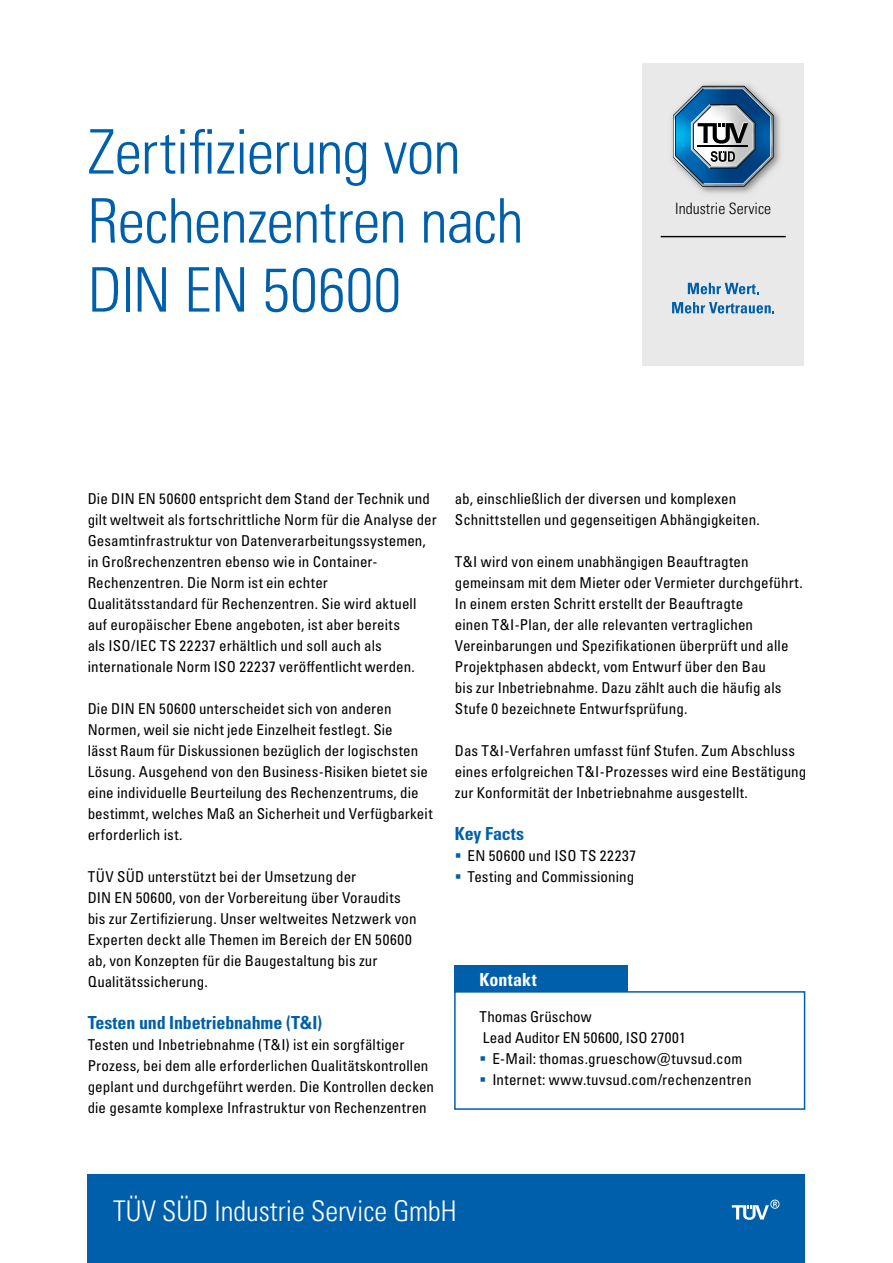
<style>
.page{position:relative;width:893px;height:1263px;background:#fff}
.page>*{position:absolute;margin:0;border:0;box-sizing:border-box;transform-origin:0 0}
.t1{font:61.5px/69px "Univers LTCYR 47 Light Cond";letter-spacing:-.01em;color:#005faa}
.t2{font:28.5px "Univers LTCYR 47 Light Cond";color:#fff}
.t3{font:18px "Univers LTCYR 67 Bold Cond";letter-spacing:-.01em;color:#005faa}
.t4{font:18px "Univers LTCYR 67 Bold Cond";letter-spacing:.01em;color:#fff}
.t5{font:15.6px "Univers LTCYR 47 Light Cond";letter-spacing:.005em;color:#000}
.t6{font:condensed 15px/21px "Univers LTCYR 57";letter-spacing:.005em;color:#000}
.t7{font:condensed 15px "Univers LTCYR 57";letter-spacing:.05em;color:#000}
.t8{font:13.5px "Univers LTCYR 67 Bold Cond";letter-spacing:.015em;color:#fff}
.t9{font:13.5px "Univers LTCYR 47 Light Cond";letter-spacing:.01em;color:#fff}
.s1{color:#005faa}
</style>
<div class="page">
<div style="left:88px;top:1174px;width:717px;height:89px;background:#005faa"></div>
<svg style="left:731px;top:1199px;width:48px;height:21px"></svg>
<div style="left:454px;top:991px;width:351px;height:119px;border:2px solid #005faa"></div>
<div style="left:454px;top:965px;width:173px;height:27px;background:#005faa"></div>
<div style="left:642px;top:63px;width:162px;height:303px;background:#e9e9e9"></div>
<hr style="left:661px;top:236px;width:125px;height:1px;background:#000">
<img style="left:672px;top:84px;width:108px;height:110px">
<svg style="left:673px;top:86px;width:101px;height:101px"></svg>
<svg style="left:688px;top:283px;width:70px;height:11px"></svg>
<svg style="left:672px;top:302px;width:102px;height:11px"></svg>
<h1 class="t1" style="left:88px;top:114px;width:438px">Zertifizierung von<br>Rechenzentren nach<br>DIN EN 50600</h1>
<p class="t5" style="left:675px;top:198px;width:97px">Industrie Service</p>
<p class="t6" style="left:88px;top:488px;width:350px">Die DIN EN 50600 entspricht dem Stand der Technik und gilt weltweit als fortschrittliche Norm für die Analyse der Gesamtinfrastruktur von Datenverarbeitungssystemen, in Großrechenzentren ebenso wie in Container-Rechenzentren. Die Norm ist ein echter Qualitätsstandard für Rechenzentren. Sie wird aktuell auf europäischer Ebene angeboten, ist aber bereits<br>als ISO/IEC TS 22237 erhältlich und soll auch als internationale Norm ISO 22237 veröffentlicht werden.</p>
<p class="t6" style="left:88px;top:698px;width:346px">Die DIN EN 50600 unterscheidet sich von anderen Normen, weil sie nicht jede Einzelheit festlegt. Sie<br>lässt Raum für Diskussionen bezüglich der logischsten Lösung. Ausgehend von den Business-Risiken bietet sie eine individuelle Beurteilung des Rechenzentrums, die bestimmt, welches Maß an Sicherheit und Verfügbarkeit erforderlich ist.</p>
<p class="t6" style="left:88px;top:866px;width:331px">TÜV SÜD unterstützt bei der Umsetzung der<br>DIN EN 50600, von der Vorbereitung über Voraudits bis zur Zertifizierung. Unser weltweites Netzwerk von Experten deckt alle Themen im Bereich der EN 50600 ab, von Konzepten für die Baugestaltung bis zur Qualitätssicherung.</p>
<p class="t3" style="left:88px;top:1012px;width:236px">Testen und Inbetriebnahme (T&amp;I)</p>
<p class="t6" style="left:88px;top:1034px;width:348px">Testen und Inbetriebnahme (T&amp;I) ist ein sorgfältiger Prozess, bei dem alle erforderlichen Qualitätskontrollen geplant und durchgeführt werden. Die Kontrollen decken die gesamte komplexe Infrastruktur von Rechenzentren</p>
<p class="t6" style="left:455px;top:488px;width:306px">ab, einschließlich der diversen und komplexen<br>Schnittstellen und gegenseitigen Abhängigkeiten.</p>
<p class="t6" style="left:455px;top:551px;width:349px">T&amp;I wird von einem unabhängigen Beauftragten gemeinsam mit dem Mieter oder Vermieter durchgeführt.<br>In einem ersten Schritt erstellt der Beauftragte<br>einen T&amp;I-Plan, der alle relevanten vertraglichen Vereinbarungen und Spezifikationen überprüft und alle Projektphasen abdeckt, vom Entwurf über den Bau<br>bis zur Inbetriebnahme. Dazu zählt auch die häufig als Stufe 0 bezeichnete Entwurfsprüfung.</p>
<p class="t6" style="left:455px;top:740px;width:353px">Das T&amp;I-Verfahren umfasst fünf Stufen. Zum Abschluss eines erfolgreichen T&amp;I-Prozesses wird eine Bestätigung zur Konformität der Inbetriebnahme ausgestellt.</p>
<p class="t3" style="left:455px;top:823px;width:71px">Key Facts</p>
<p class="t7" style="left:455px;top:846px;width:183px"><span class="s1">▪</span> EN 50600 und ISO TS 22237</p>
<p class="t6" style="left:455px;top:866px;width:181px"><span class="s1">▪</span> Testing and Commissioning</p>
<p class="t4" style="left:480px;top:968px;width:59px">Kontakt</p>
<p class="t6" style="left:480px;top:1005px;width:208px">Thomas Grüschow<br>Lead Auditor EN 50600, ISO 27001</p>
<p class="t6" style="left:480px;top:1047px;width:264px"><span class="s1">▪</span> E-Mail: thomas.grueschow@tuvsud.com</p>
<p class="t6" style="left:480px;top:1068px;width:273px"><span class="s1">▪</span> Internet: www.tuvsud.com/rechenzentren</p>
<p class="t9" style="left:113px;top:1187px;width:178px">Company name Company address</p>
<p class="t8" style="left:113px;top:1204px;width:290px">Phone number email address www.tuv-sud.com</p>
<h2 class="t2" style="left:113px;top:1192px;width:345px">TÜV SÜD Industrie Service GmbH</h2>
</div>
